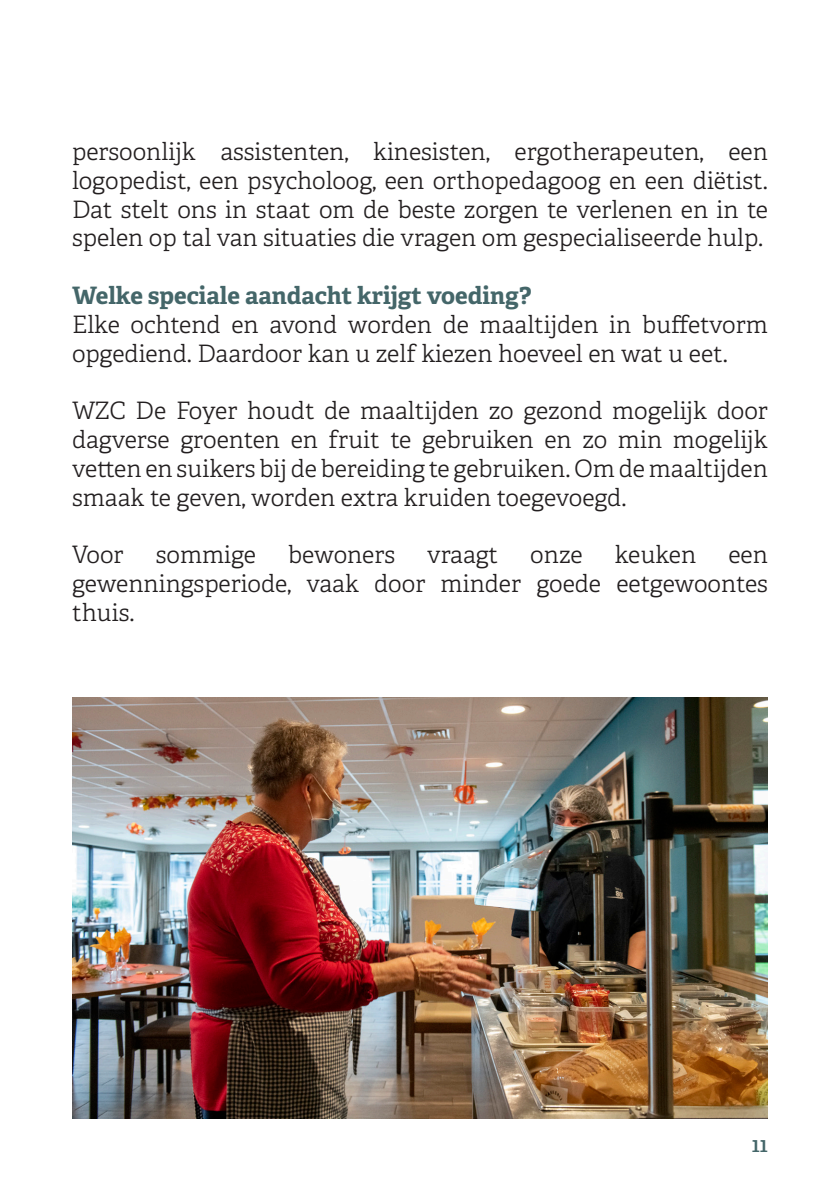
<style>
.page{position:relative;width:840px;height:1191px;background:#fff}
.page>*{position:absolute;margin:0;border:0;box-sizing:border-box;transform-origin:0 0}
.body{font:300 24px/28.8px "Adelle";color:#231f20;text-align:justify}
.Tussentitel{font:700 24px "Adelle";color:#446669}
.t1{font:600 20.8px "Adelle";color:#446669}
</style>
<div class="page">
<img style="left:72px;top:697px;width:695px;height:422px">
<p class="body" style="left:72px;top:137px;width:697px">persoonlijk assistenten, kinesisten, ergotherapeuten, een logopedist, een psycholoog, een orthopedagoog en een diëtist.<br>Dat stelt ons in staat om de beste zorgen te verlenen en in te spelen op tal van situaties die vragen om gespecialiseerde hulp.</p>
<p class="Tussentitel" style="left:72px;top:280px;width:460px">Welke speciale aandacht krijgt voeding?</p>
<p class="body" style="left:72px;top:310px;width:696px">Elke ochtend en avond worden de maaltijden in buffetvorm opgediend. Daardoor kan u zelf kiezen hoeveel en wat u eet.</p>
<p class="body" style="left:72px;top:397px;width:697px">WZC De Foyer houdt de maaltijden zo gezond mogelijk door dagverse groenten en fruit te gebruiken en zo min mogelijk vetten en suikers bij de bereiding te gebruiken. Om de maaltijden smaak te geven, worden extra kruiden toegevoegd.</p>
<p class="body" style="left:72px;top:541px;width:53px">Voor</p>
<p class="body" style="left:156px;top:541px;width:102px">sommige</p>
<p class="body" style="left:288px;top:541px;width:108px">bewoners</p>
<p class="body" style="left:427px;top:541px;width:72px">vraagt</p>
<p class="body" style="left:530px;top:541px;width:54px">onze</p>
<p class="body" style="left:614px;top:541px;width:83px">keuken</p>
<p class="body" style="left:72px;top:541px;width:697px;text-indent:656px">een gewenningsperiode, vaak door minder goede eetgewoontes thuis.</p>
<p class="t1" style="left:751px;top:1131px;width:18px">11</p>
</div>
